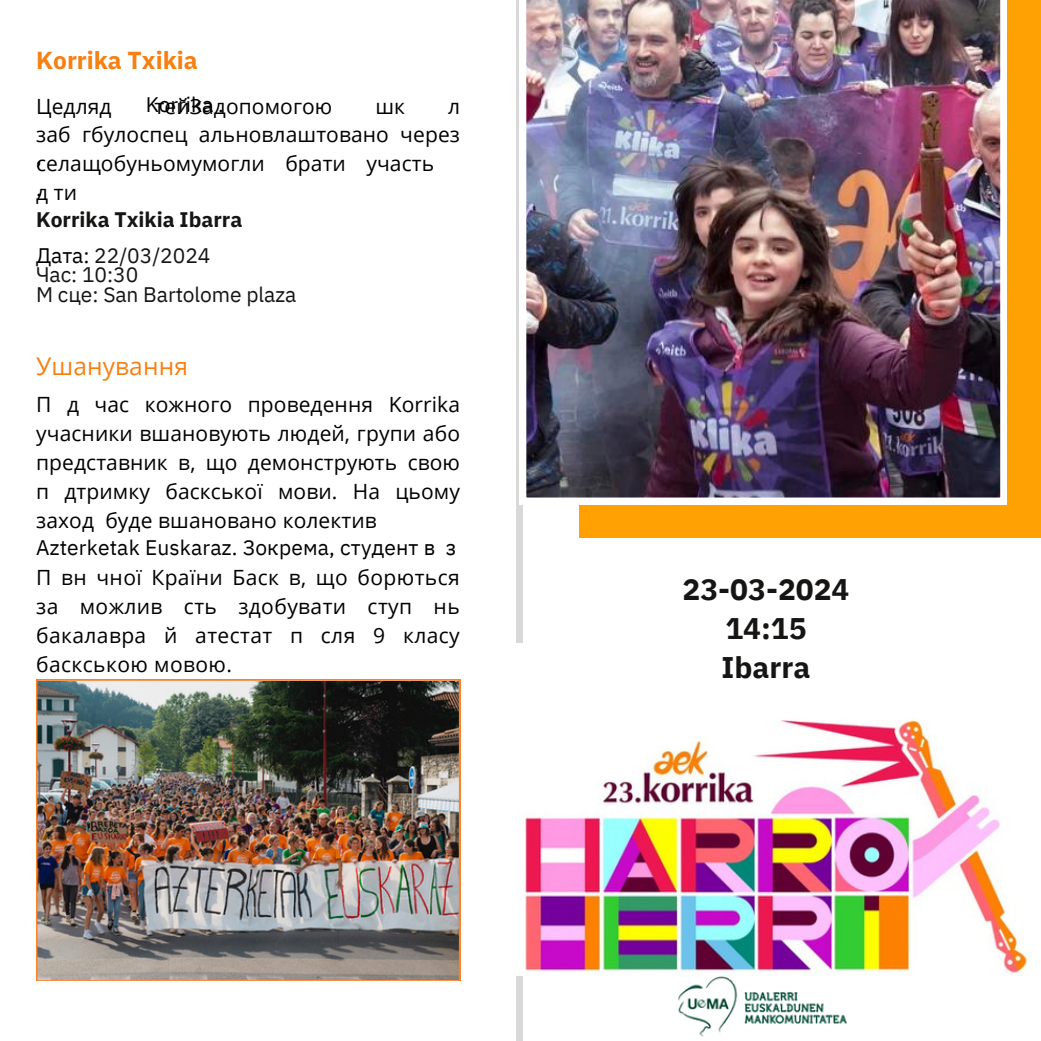
<style>
.page{position:relative;width:1041px;height:1041px;background:#fff}
.page>*{position:absolute;margin:0;border:0;box-sizing:border-box;transform-origin:0 0}
.t1{font:700 29.75px/39.4px "IBM Plex Sans";color:#161514;text-align:center}
.t2{font:700 24.5px "IBM Plex Sans";color:#f78012}
.t3{font:24.5px "Open Sans";letter-spacing:.005em;color:#f78012}
.t4{font:21px/28.9px "Open Sans";letter-spacing:.005em;color:#000;text-align:justify}
.t5{font:21px "IBM Plex Sans";letter-spacing:.01em;color:#000}
.t6{font:21px "IBM Plex Sans";letter-spacing:-.005em;color:#161514}
.t7{font:700 21px "IBM Plex Sans";color:#161514}
.s1{color:#000}
</style>
<div class="page">
<svg style="left:516px;top:0;width:7px;height:1041px;fill:#d9d9d9"></svg>
<img style="left:516px;top:644px;width:515px;height:332px">
<img style="left:36px;top:679px;width:424px;height:302px">
<div style="left:579px;top:0;width:462px;height:537px;background:#ffa102"></div>
<img style="left:520px;top:0;width:487px;height:504px">
<img style="left:674px;top:975px;width:177px;height:62px">
<p class="t2" style="left:36px;top:44px;width:163px">Korrika Txikia</p>
<h3 class="t5" style="left:146px;top:90px;width:80px">Korrika .</h3>
<p class="t4" style="left:36px;top:91px;width:77px">Цедляд</p>
<p class="t4" style="left:155px;top:91px;width:179px">тейЗадопомогою</p>
<p class="t4" style="left:375px;top:91px;width:31px">шк</p>
<p class="t4" style="left:36px;top:91px;width:425px;text-align:left;text-indent:412px">л заб гбулоспец альновлаштовано через селащобуньомумогли брати участь<br>д ти</p>
<p class="t5" style="left:36px;top:143px;width:7px">,</p>
<p class="t5" style="left:36px;top:174px;width:7px">.</p>
<p class="t7" style="left:36px;top:206px;width:208px">Korrika Txikia Ibarra</p>
<p class="t6" style="left:36px;top:241px;width:176px"><span class="s1">Дата:</span> 22/03/2024</p>
<p class="t6" style="left:36px;top:261px;width:104px">Час: 10:30</p>
<p class="t6" style="left:36px;top:280px;width:262px">М сце: San Bartolome plaza</p>
<p class="t3" style="left:36px;top:348px;width:153px">Ушанування</p>
<p class="t4" style="left:36px;top:389px;width:425px">П д час кожного проведення Korrika учасники вшановують людей, групи або представник в, що демонструють свою п дтримку баскської мови. На цьому заход буде вшановано колектив</p>
<p class="t5" style="left:36px;top:534px;width:422px">Azterketak Euskaraz. Зокрема, студент в з</p>
<p class="t4" style="left:36px;top:563px;width:425px">П вн чної Країни Баск в, що борються за можлив сть здобувати ступ нь бакалавра й атестат п сля 9 класу баскською мовою.</p>
<h1 class="t1" style="left:682px;top:569px;width:168px">23-03-2024<br>14:15<br>Ibarra</h1>
</div>
